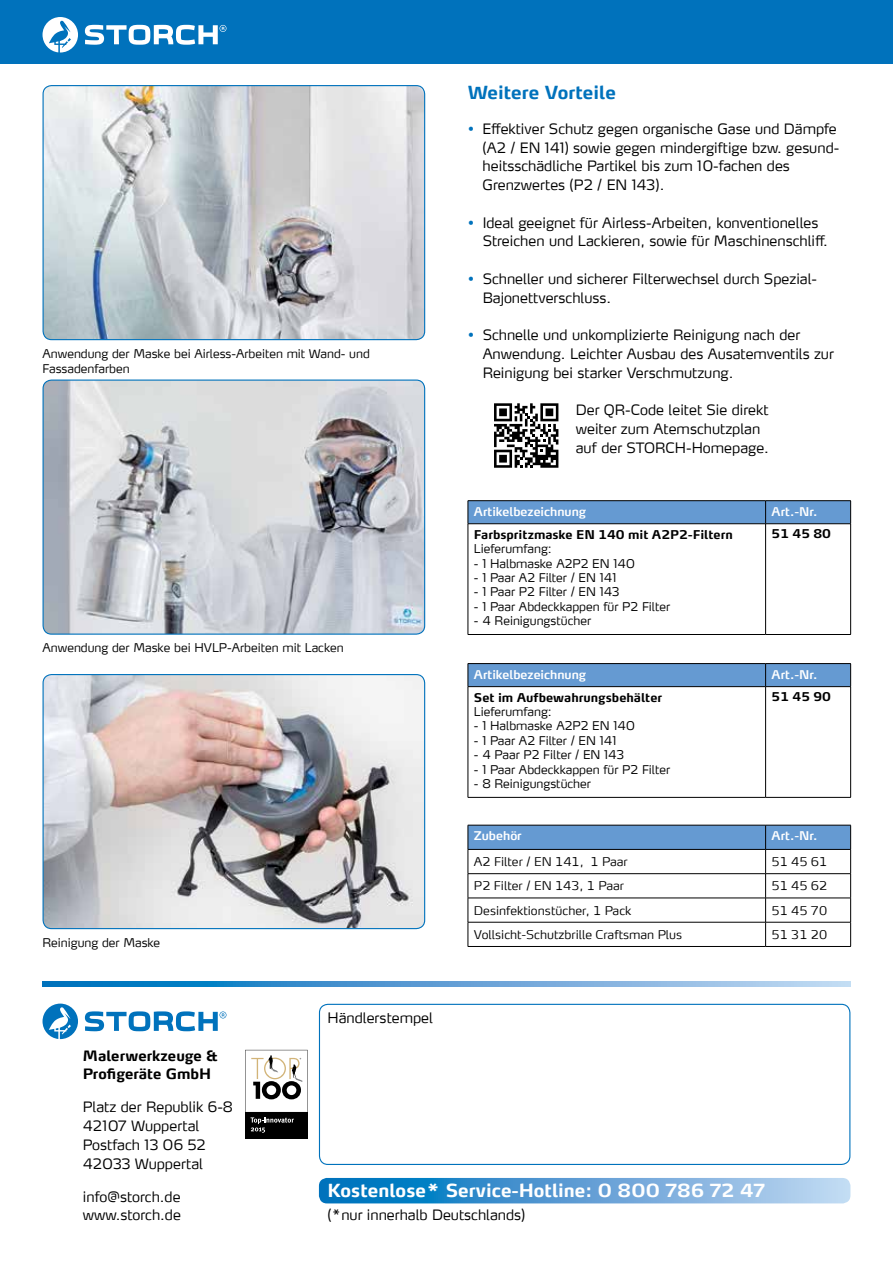
<style>
.page{position:relative;width:893px;height:1263px;background:#fff}
.page>*{position:absolute;margin:0;border:0;box-sizing:border-box;transform-origin:0 0}
.t1{font:700 18px "Max LF";color:#fff}
.t2{font:700 18px "Max LF";color:#0072bc}
.t3{font:300 14.25px/18.8px "Max LF";color:#000}
.t4{font:700 14.25px/18.8px "Max LF";color:#000}
.t5{font:300 12px/15px "Max LF";color:#000}
.t6{font:300 12px "Max CETF";color:#000}
.t7{font:700 12px "Max CETF";color:#000}
.t8{font:600 12px "Max LF";color:#fff}
.s1{color:#0072bc}
</style>
<div class="page">
<div style="left:0;top:0;width:893px;height:64px;background:#0072bc"></div>
<svg style="left:85px;top:25px;width:141px;height:20px"></svg>
<svg style="left:43px;top:17px;width:35px;height:36px"></svg>
<svg style="left:85px;top:1011px;width:141px;height:20px"></svg>
<svg style="left:43px;top:1003px;width:35px;height:36px"></svg>
<div style="left:245px;top:1112px;width:63px;height:26px;background:#000"></div>
<svg style="left:245px;top:1050px;width:63px;height:83px"></svg>
<div style="left:319px;top:1004px;width:531px;height:161px;border:1px solid #0072bc;border-radius:9px"></div>
<svg style="left:319px;top:1178px;width:531px;height:25px;background:#5aa0d5"></svg>
<svg style="left:43px;top:982px;width:807px;height:4px;background:#5aa0d5"></svg>
<img style="left:43px;top:86px;width:382px;height:254px">
<div style="left:43px;top:85px;width:382px;height:255px;border:1px solid #0072bc;border-radius:9px"></div>
<img style="left:43px;top:380px;width:382px;height:254px">
<div style="left:43px;top:379px;width:382px;height:256px;border:1px solid #0072bc;border-radius:9px"></div>
<img style="left:43px;top:674px;width:382px;height:254px">
<div style="left:43px;top:674px;width:382px;height:255px;border:1px solid #0072bc;border-radius:9px"></div>
<hr style="left:468px;top:500px;width:298px;height:1px;background:#000">
<hr style="left:766px;top:500px;width:85px;height:1px;background:#000">
<div style="left:468px;top:501px;width:383px;height:22px;background:#659ad2"></div>
<hr style="left:468px;top:523px;width:298px;height:1px;background:#000">
<hr style="left:766px;top:523px;width:85px;height:1px;background:#000">
<hr style="left:765px;top:524px;width:1px;height:110px;background:#000">
<hr style="left:850px;top:524px;width:1px;height:110px;background:#000">
<hr style="left:468px;top:634px;width:298px;height:1px;background:#000">
<hr style="left:766px;top:634px;width:85px;height:1px;background:#000">
<hr style="left:468px;top:524px;width:1px;height:110px;background:#000">
<hr style="left:468px;top:946px;width:298px;height:1px;background:#000">
<hr style="left:766px;top:946px;width:85px;height:1px;background:#000">
<svg style="left:468px;top:825px;width:383px;height:121px"></svg>
<svg style="left:468px;top:663px;width:383px;height:23px;background:#6092c7"></svg>
<hr style="left:468px;top:686px;width:298px;height:1px;background:#000">
<hr style="left:766px;top:686px;width:85px;height:1px;background:#000">
<hr style="left:765px;top:687px;width:1px;height:110px;background:#000">
<hr style="left:850px;top:687px;width:1px;height:110px;background:#000">
<hr style="left:468px;top:797px;width:298px;height:1px;background:#000">
<hr style="left:766px;top:797px;width:85px;height:1px;background:#000">
<hr style="left:468px;top:687px;width:1px;height:110px;background:#000">
<svg style="left:494px;top:403px;width:65px;height:65px"></svg>
<p class="t5" style="left:43px;top:346px;width:329px">Anwendung der Maske bei Airless-Arbeiten mit Wand- und<br>Fassadenfarben</p>
<p class="t5" style="left:43px;top:640px;width:303px">Anwendung der Maske bei HVLP-Arbeiten mit Lacken</p>
<p class="t5" style="left:43px;top:934px;width:119px">Reinigung der Maske</p>
<p class="t3" style="left:327px;top:1008px;width:107px">Händlerstempel</p>
<p class="t2" style="left:468px;top:81px;width:150px">Weitere Vorteile</p>
<p class="t3" style="left:483px;top:119px;width:358px;text-indent:-15px"><span class="s1">•</span> Effektiver Schutz gegen organische Gase und Dämpfe (A2 / EN 141) sowie gegen mindergiftige bzw. gesund&shy;heitsschädliche Partikel bis zum 10-fachen des Grenzwertes (P2 / EN 143).</p>
<p class="t3" style="left:483px;top:213px;width:347px;text-indent:-15px"><span class="s1">•</span> Ideal geeignet für Airless-Arbeiten, konventionelles<br>Streichen und Lackieren, sowie für Maschinenschliff.</p>
<p class="t3" style="left:483px;top:269px;width:336px;text-indent:-15px"><span class="s1">•</span> Schneller und sicherer Filterwechsel durch Spezial-<br>Bajonettverschluss.</p>
<p class="t3" style="left:483px;top:325px;width:353px;text-indent:-15px"><span class="s1">•</span> Schnelle und unkomplizierte Reinigung nach der<br>Anwendung. Leichter Ausbau des Ausatemventils zur<br>Reinigung bei starker Verschmutzung.</p>
<p class="t3" style="left:576px;top:400px;width:195px">Der QR-Code leitet Sie direkt weiter zum Atemschutzplan auf der STORCH-Homepage.</p>
<p class="t8" style="left:474px;top:504px;width:114px">Artikelbezeichnung</p>
<p class="t8" style="left:772px;top:504px;width:48px">Art.-Nr.</p>
<p class="t7" style="left:474px;top:527px;width:260px">Farbspritzmaske EN 140 mit A2P2-Filtern</p>
<p class="t5" style="left:474px;top:541px;width:79px">Lieferumfang:</p>
<p class="t5" style="left:474px;top:555px;width:162px">- 1 Halbmaske A2P2 EN 140</p>
<p class="t5" style="left:474px;top:570px;width:144px">- 1 Paar A2 Filter / EN 141</p>
<p class="t5" style="left:474px;top:584px;width:147px">- 1 Paar P2 Filter / EN 143</p>
<p class="t5" style="left:474px;top:599px;width:198px">- 1 Paar Abdeckkappen für P2 Filter</p>
<p class="t5" style="left:474px;top:613px;width:119px">- 4 Reinigungstücher</p>
<p class="t7" style="left:772px;top:526px;width:61px">51 45 80</p>
<p class="t8" style="left:474px;top:667px;width:114px">Artikelbezeichnung</p>
<p class="t8" style="left:772px;top:667px;width:48px">Art.-Nr.</p>
<p class="t7" style="left:474px;top:689px;width:190px">Set im Aufbewahrungsbehälter</p>
<p class="t5" style="left:474px;top:704px;width:79px">Lieferumfang:</p>
<p class="t5" style="left:474px;top:718px;width:162px">- 1 Halbmaske A2P2 EN 140</p>
<p class="t5" style="left:474px;top:733px;width:144px">- 1 Paar A2 Filter / EN 141</p>
<p class="t5" style="left:474px;top:747px;width:152px">- 4 Paar P2 Filter / EN 143</p>
<p class="t5" style="left:474px;top:761px;width:198px">- 1 Paar Abdeckkappen für P2 Filter</p>
<p class="t5" style="left:474px;top:776px;width:119px">- 8 Reinigungstücher</p>
<p class="t7" style="left:772px;top:689px;width:61px">51 45 90</p>
<p class="t8" style="left:474px;top:828px;width:49px">Zubehör</p>
<p class="t8" style="left:772px;top:828px;width:48px">Art.-Nr.</p>
<p class="t6" style="left:474px;top:854px;width:155px">A2 Filter / EN 141, 1 Paar</p>
<p class="t6" style="left:772px;top:854px;width:57px">51 45 61</p>
<p class="t6" style="left:474px;top:879px;width:152px">P2 Filter / EN 143, 1 Paar</p>
<p class="t6" style="left:772px;top:879px;width:57px">51 45 62</p>
<p class="t6" style="left:474px;top:903px;width:159px">Desinfektionstücher, 1 Pack</p>
<p class="t6" style="left:772px;top:903px;width:57px">51 45 70</p>
<p class="t6" style="left:474px;top:927px;width:210px">Vollsicht-Schutzbrille Craftsman Plus</p>
<p class="t6" style="left:772px;top:927px;width:57px">51 31 20</p>
<p class="t4" style="left:83px;top:1046px;width:136px">Malerwerkzeuge &amp;<br>Profigeräte GmbH</p>
<p class="t3" style="left:83px;top:1097px;width:152px">Platz der Republik 6-8<br>42107 Wuppertal<br>Postfach 13 06 52<br>42033 Wuppertal</p>
<p class="t3" style="left:83px;top:1187px;width:100px">info@storch.de www.storch.de</p>
<p class="t1" style="left:368px;top:1175px;width:439px">Kostenlose* Service-Hotline: 0 800 786 72 47</p>
<p class="t3" style="left:327px;top:1205px;width:199px">(*nur innerhalb Deutschlands)</p>
<p class="t1" style="left:327px;top:1179px;width:439px">Kostenlose* Service-Hotline: 0 800 786 72 47</p>
</div>
